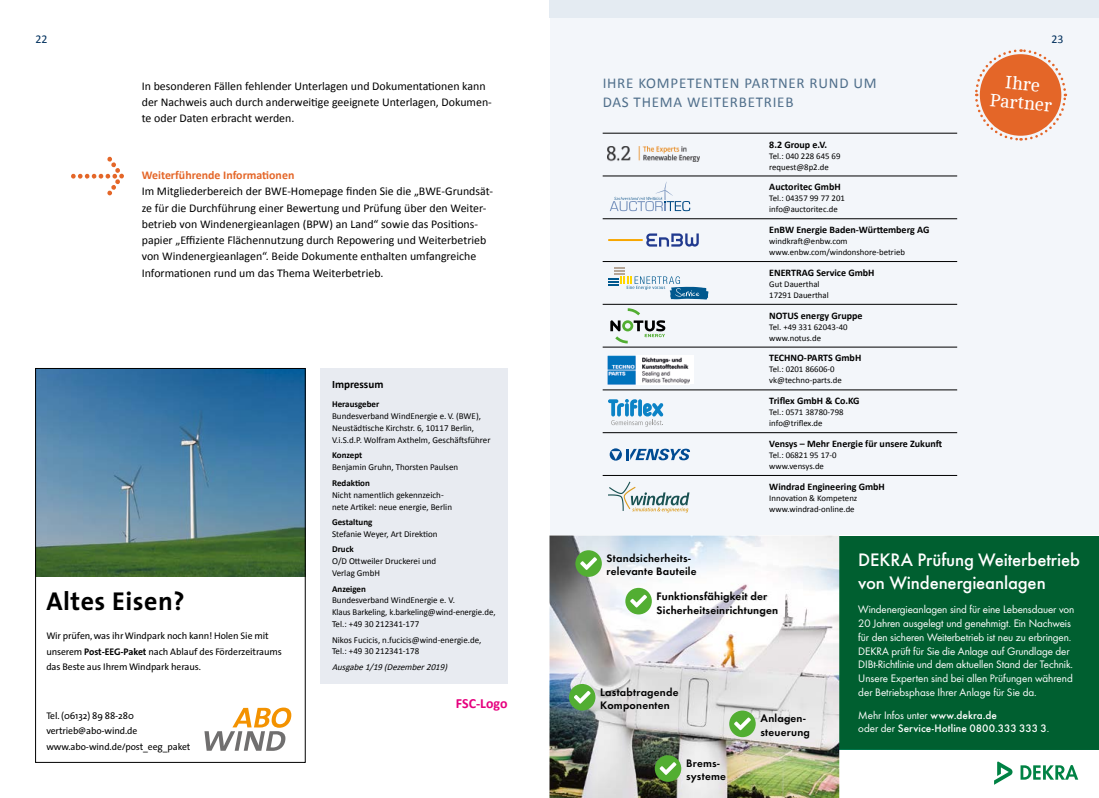
<style>
.page{position:relative;width:1099px;height:798px;background:#fff}
.page>*{position:absolute;margin:0;border:0;box-sizing:border-box;transform-origin:0 0}
.t1{font:56.25px "Arrowstfb";color:#e46628}
.t2{font:700 26px "The Sans";letter-spacing:.02em;color:#000}
.t3{font:500 18.75px/22.8px "Futura";letter-spacing:-.005em;color:#fff}
.t4{font:18.25px/18.8px "Cambo";color:#fff;text-align:center}
.t5{font:15px/18.8px "Calibri";letter-spacing:.05em;color:#506f8b}
.t6{font:700 14px "Calibri";color:#e6007e}
.t7{font:11.88px/16.2px "Calibri";color:#000}
.t8{font:700 11.88px "Calibri";color:#e46628}
.t9{font:11.88px "Calibri";color:#00305d}
.t10{font:11.25px/13.8px "Futura Boo";letter-spacing:-.01em;color:#fff}
.t11{font:11.25px/13.1px "Futura Dem";letter-spacing:.02em;color:#000}
.t12{font:500 11.25px "Futura";letter-spacing:.005em;color:#fff}
.t13{font:700 11.25px "Calibri";color:#000}
.t14{font:700 10px "Calibri";color:#000}
.t15{font:9.62px/15.6px "The Sans";letter-spacing:-.01em;color:#000}
.t16{font:9px/11.9px "Calibri";color:#000}
.t17{font:700 9px "Calibri";color:#000}
.t18{font:italic 9px "Calibri";color:#000}
.t19{font:8.75px/11px "Calibri";color:#000}
.s1{font-weight:700}
.s2{font-family:"Futura";font-weight:500}
.s3{font-family:"Futura Boo";font-weight:400}
</style>
<div class="page">
<div style="left:320px;top:368px;width:187px;height:315px;background:#e8ebf1"></div>
<div style="left:549px;top:0;width:549px;height:535px;background:#f3f6fa"></div>
<hr style="left:839px;top:748px;width:259px;height:1px;background:#005f30">
<div style="left:838px;top:535px;width:260px;height:213px;background:#005f30"></div>
<svg style="left:1020px;top:765px;width:58px;height:14px"></svg>
<svg style="left:994px;top:761px;width:18px;height:23px"></svg>
<img style="left:549px;top:535px;width:290px;height:262px">
<div style="left:575px;top:550px;width:27px;height:26px;background:#52ae32;border-radius:50%"></div>
<svg style="left:580px;top:557px;width:17px;height:12px"></svg>
<div style="left:569px;top:683px;width:26px;height:27px;background:#52ae32;border-radius:50%"></div>
<svg style="left:574px;top:691px;width:16px;height:12px"></svg>
<img style="left:657px;top:591px;width:121px;height:25px">
<div style="left:625px;top:587px;width:27px;height:27px;background:#52ae32;border-radius:50%"></div>
<svg style="left:630px;top:594px;width:17px;height:13px"></svg>
<div style="left:729px;top:710px;width:26px;height:26px;background:#52ae32;border-radius:50%"></div>
<svg style="left:734px;top:717px;width:16px;height:13px"></svg>
<div style="left:654px;top:755px;width:27px;height:26px;background:#52ae32;border-radius:50%"></div>
<svg style="left:659px;top:762px;width:17px;height:12px"></svg>
<svg style="left:35px;top:368px;width:270px;height:394px"></svg>
<hr style="left:602px;top:133px;width:355px;height:1px;background:#000">
<hr style="left:602px;top:176px;width:355px;height:1px;background:#000">
<hr style="left:602px;top:218px;width:355px;height:1px;background:#000">
<hr style="left:602px;top:261px;width:355px;height:1px;background:#000">
<hr style="left:602px;top:304px;width:355px;height:1px;background:#000">
<hr style="left:602px;top:347px;width:355px;height:1px;background:#000">
<hr style="left:602px;top:389px;width:355px;height:1px;background:#000">
<hr style="left:602px;top:432px;width:355px;height:1px;background:#000">
<hr style="left:602px;top:475px;width:355px;height:1px;background:#000">
<svg style="left:608px;top:481px;width:81px;height:31px"></svg>
<svg style="left:609px;top:448px;width:81px;height:12px"></svg>
<svg style="left:608px;top:399px;width:55px;height:27px"></svg>
<svg style="left:638px;top:399px;width:4px;height:17px"></svg>
<div style="left:608px;top:355px;width:85px;height:29px;background:#fff"></div>
<img style="left:608px;top:355px;width:81px;height:29px">
<svg style="left:610px;top:308px;width:55px;height:35px"></svg>
<svg style="left:608px;top:267px;width:100px;height:32px"></svg>
<svg style="left:608px;top:233px;width:90px;height:13px"></svg>
<svg style="left:609px;top:182px;width:81px;height:29px"></svg>
<img style="left:608px;top:147px;width:92px;height:14px">
<svg style="left:975px;top:49px;width:92px;height:92px"></svg>
<div style="left:549px;top:0;width:549px;height:18px;background:#e4ebf2"></div>
<p class="t9" style="left:35px;top:31px;width:14px">22</p>
<p class="t9" style="left:1051px;top:31px;width:14px">23</p>
<p class="t7" style="left:142px;top:77px;width:351px">In besonderen Fällen fehlender Unterlagen und Dokumentationen kann der Nachweis auch durch anderweitige geeignete Unterlagen, Dokumen&shy;te oder Daten erbracht werden.</p>
<h3 class="t4" style="left:992px;top:72px;width:64px;rotate:5deg">Ihre<br>Partner</h3>
<p class="t5" style="left:602px;top:73px;width:275px">IHRE KOMPETENTEN PARTNER RUND UM<br>DAS THEMA WEITERBETRIEB</p>
<h1 class="t1" style="left:71px;top:148px;width:55px">v</h1>
<p class="t8" style="left:142px;top:168px;width:154px">Weiterführende Informationen</p>
<p class="t7" style="left:142px;top:183px;width:353px">Im Mitgliederbereich der BWE-Homepage finden Sie die „BWE-Grundsät&shy;ze für die Durchführung einer Bewertung und Prüfung über den Weiter&shy;betrieb von Windenergieanlagen (BPW) an Land“ sowie das Positions&shy;papier „Effiziente Flächennutzung durch Repowering und Weiterbetrieb von Windenergieanlagen“. Beide Dokumente enthalten umfangreiche Informationen rund um das Thema Weiterbetrieb.</p>
<h2 class="t2" style="left:46px;top:579px;width:140px">Altes Eisen?</h2>
<p class="t15" style="left:46px;top:627px;width:237px">Wir prüfen, was ihr Windpark noch kann! Holen Sie mit unserem <span class="s1">Post-EEG-Paket</span> nach Ablauf des Förderzeitraums das Beste aus Ihrem Windpark heraus.</p>
<p class="t15" style="left:46px;top:706px;width:146px">Tel. (06132) 89 88-280 vertrieb@abo-wind.de www.abo-wind.de/post_eeg_paket</p>
<p class="t13" style="left:332px;top:377px;width:53px">Impressum</p>
<p class="t17" style="left:332px;top:398px;width:49px">Herausgeber</p>
<p class="t16" style="left:332px;top:410px;width:160px">Bundesverband WindEnergie e.V. (BWE),<br>Neustädtische Kirchstr. 6, 10117 Berlin,<br>V.i.S.d.P. Wolfram Axthelm, Geschäftsführer</p>
<p class="t17" style="left:332px;top:449px;width:32px">Konzept</p>
<p class="t16" style="left:332px;top:461px;width:128px">Benjamin Gruhn, Thorsten Paulsen</p>
<p class="t17" style="left:332px;top:477px;width:39px">Redaktion</p>
<p class="t16" style="left:332px;top:488px;width:121px">Nicht namentlich gekennzeich&shy;nete Artikel: neue energie, Berlin</p>
<p class="t17" style="left:332px;top:516px;width:42px">Gestaltung</p>
<p class="t16" style="left:332px;top:527px;width:107px">Stefanie Weyer, Art Direktion</p>
<p class="t17" style="left:332px;top:543px;width:23px">Druck</p>
<p class="t16" style="left:332px;top:554px;width:106px">O/D Ottweiler Druckerei und<br>Verlag GmbH</p>
<p class="t17" style="left:332px;top:582px;width:35px">Anzeigen</p>
<p class="t16" style="left:332px;top:593px;width:165px">Bundesverband WindEnergie e. V.<br>Klaus Barkeling, k.barkeling@wind-energie.de,<br>Tel.: +49 30 212341-177</p>
<p class="t16" style="left:332px;top:633px;width:151px">Nikos Fucicis, n.fucicis@wind-energie.de,<br>Tel.: +49 30 212341-178</p>
<p class="t18" style="left:332px;top:661px;width:119px">Ausgabe 1/19 (Dezember2019)</p>
<p class="t6" style="left:456px;top:694px;width:53px">FSC-Logo</p>
<p class="t14" style="left:769px;top:138px;width:59px">8.2 Group e.V.</p>
<p class="t19" style="left:769px;top:150px;width:73px">Tel.: 040 228 645 69 request@8p2.de</p>
<p class="t14" style="left:769px;top:181px;width:73px">Auctoritec GmbH</p>
<p class="t19" style="left:769px;top:192px;width:77px">Tel.: 04357 99 77 201 info@auctoritec.de</p>
<p class="t14" style="left:769px;top:223px;width:162px">EnBW Energie Baden-Württemberg AG</p>
<p class="t19" style="left:769px;top:235px;width:137px">windkraft@enbw.com www.enbw.com/windonshore-betrieb</p>
<p class="t14" style="left:769px;top:266px;width:107px">ENERTRAG Service GmbH</p>
<p class="t19" style="left:769px;top:278px;width:61px">Gut Dauerthal<br>17291 Dauerthal</p>
<p class="t14" style="left:769px;top:309px;width:95px">NOTUS energy Gruppe</p>
<p class="t19" style="left:769px;top:321px;width:80px">Tel. +49 331 62043-40 www.notus.de</p>
<p class="t14" style="left:769px;top:352px;width:94px">TECHNO-PARTS GmbH</p>
<p class="t19" style="left:769px;top:363px;width:74px">Tel.: 0201 86606-0 vk@techno-parts.de</p>
<p class="t14" style="left:769px;top:394px;width:92px">Triflex GmbH &amp; Co.KG</p>
<p class="t19" style="left:769px;top:406px;width:76px">Tel.: 0571 38780-798 info@triflex.de</p>
<p class="t14" style="left:769px;top:437px;width:174px">Vensys – Mehr Energie für unsere Zukunft</p>
<p class="t19" style="left:769px;top:449px;width:69px">Tel.: 06821 95 17-0 www.vensys.de</p>
<p class="t14" style="left:769px;top:480px;width:117px">Windrad Engineering GmbH</p>
<p class="t19" style="left:769px;top:492px;width:90px">Innovation &amp; Kompetenz www.windrad-online.de</p>
<p class="t11" style="left:606px;top:551px;width:91px">Standsicherheits&shy;relevante Bauteile</p>
<p class="t11" style="left:656px;top:589px;width:123px">Funktionsfähigkeit der<br>Sicherheitseinrichtungen</p>
<p class="t11" style="left:600px;top:684px;width:80px">Lastabtragende<br>Komponenten</p>
<p class="t11" style="left:686px;top:755px;width:41px">Brems&shy;systeme</p>
<p class="t11" style="left:760px;top:711px;width:51px">Anlagen&shy;steuerung</p>
<h3 class="t3" style="left:858px;top:546px;width:223px">DEKRA Prüfung Weiterbetrieb von Windenergieanlagen</h3>
<p class="t10" style="left:858px;top:602px;width:217px">Windenergieanlagen sind für eine Lebensdauer von 20 Jahren ausgelegt und genehmigt. Ein Nachweis für den sicheren Weiterbetrieb ist neu zu erbringen.<br>DEKRA prüft für Sie die Anlage auf Grundlage der DIBt-Richtlinie und dem aktuellen Stand der Technik.<br>Unsere Experten sind bei allen Prüfungen während der Betriebsphase Ihrer Anlage für Sie da.</p>
<p class="t10" style="left:858px;top:707px;width:140px">Mehr Infos unter <span class="s2">www.dekra.de</span></p>
<p class="t12" style="left:858px;top:719px;width:192px"><span class="s3">oder der</span> Service-Hotline 0800.333 333 3<span class="s3">.</span></p>
</div>
